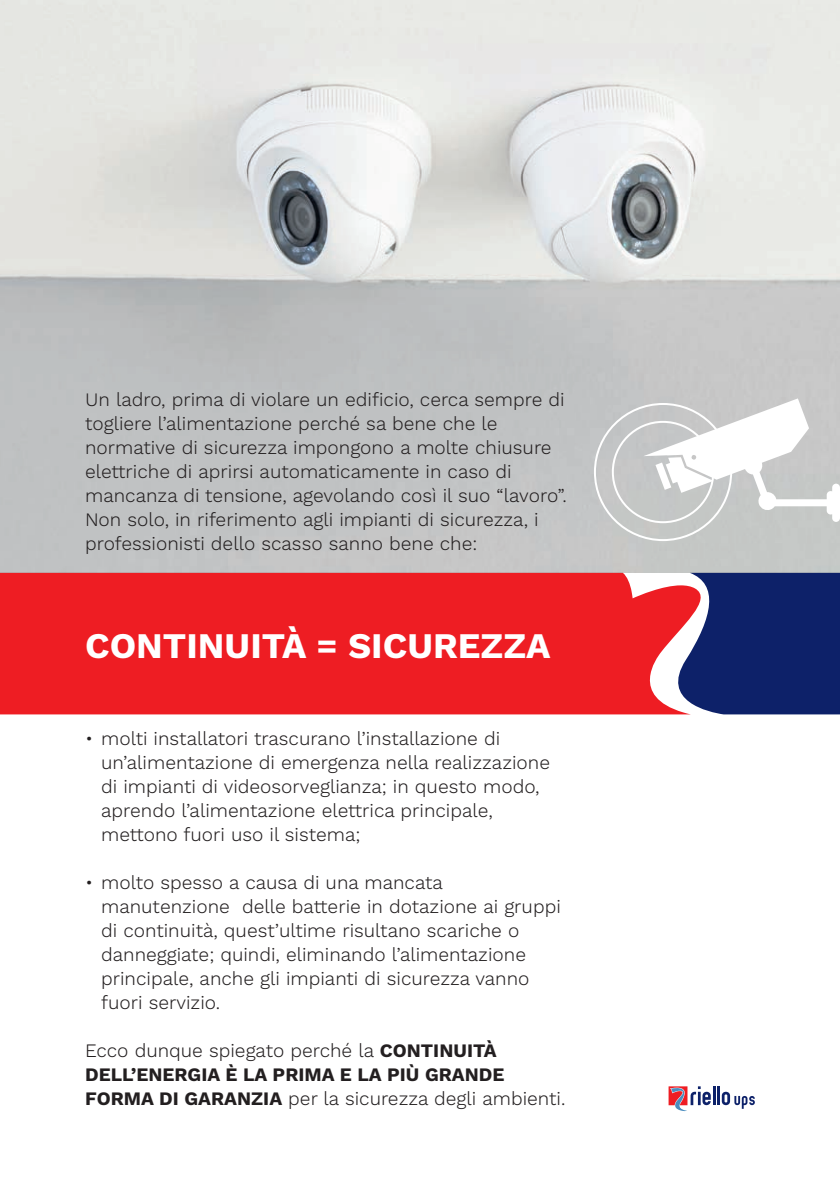
<style>
.page{position:relative;width:840px;height:1191px;background:#fff}
.page>*{position:absolute;margin:0;border:0;box-sizing:border-box;transform-origin:0 0}
.t1{font:700 36px "Work Sans";color:#fff}
.testo{font:300 19px/24px "Work Sans";color:#231f20}
.testo-2{font:700 19px/24px "Work Sans";color:#231f20}
.s1{font-weight:300}
</style>
<div class="page">
<img style="left:0;top:0;width:839px;height:573px">
<div style="left:713px;top:573px;width:126px;height:141px;background:#0d2169"></div>
<div style="left:0;top:573px;width:713px;height:141px;background:#ee1d23"></div>
<hr style="left:712px;top:1086px;width:3px;height:19px;background:#0d2169">
<hr style="left:716px;top:1086px;width:3px;height:19px;background:#0d2169">
<svg style="left:721px;top:1091px;width:33px;height:17px"></svg>
<svg style="left:668px;top:1086px;width:42px;height:25px"></svg>
<svg style="left:643px;top:398px;width:196px;height:124px"></svg>
<div style="left:611px;top:421px;width:102px;height:102px;border:2px solid #fff;border-radius:50%"></div>
<p class="testo" style="left:85px;top:388px;width:483px">Un ladro, prima di violare un edificio, cerca sempre di togliere l’alimentazione perché sa bene che le normative di sicurezza impongono a molte chiusure elettriche di aprirsi automaticamente in caso di mancanza di tensione, agevolando così il suo “lavoro”.<br>Non solo, in riferimento agli impianti di sicurezza, i professionisti dello scasso sanno bene che:</p>
<p class="t1" style="left:85px;top:624px;width:467px">CONTINUITÀ = SICUREZZA</p>
<p class="testo" style="left:101px;top:727px;width:450px;text-indent:-16px">• molti installatori trascurano l’installazione di un’alimentazione di emergenza nella realizzazione di impianti di videosorveglianza; in questo modo, aprendo l’alimentazione elettrica principale, mettono fuori uso il sistema;</p>
<p class="testo" style="left:101px;top:871px;width:461px;text-indent:-16px">• molto spesso a causa di una mancata manutenzione delle batterie in dotazione ai gruppi di continuità, quest’ultime risultano scariche o danneggiate; quindi, eliminando l’alimentazione principale, anche gli impianti di sicurezza vanno fuori servizio.</p>
<p class="testo-2" style="left:85px;top:1039px;width:481px"><span class="s1">Ecco dunque spiegato perché la</span> CONTINUITÀ<br>DELL’ENERGIA È LA PRIMA E LA PIÙ GRANDE<br>FORMA DI GARANZIA <span class="s1">per la sicurezza degli ambienti.</span></p>
</div>
